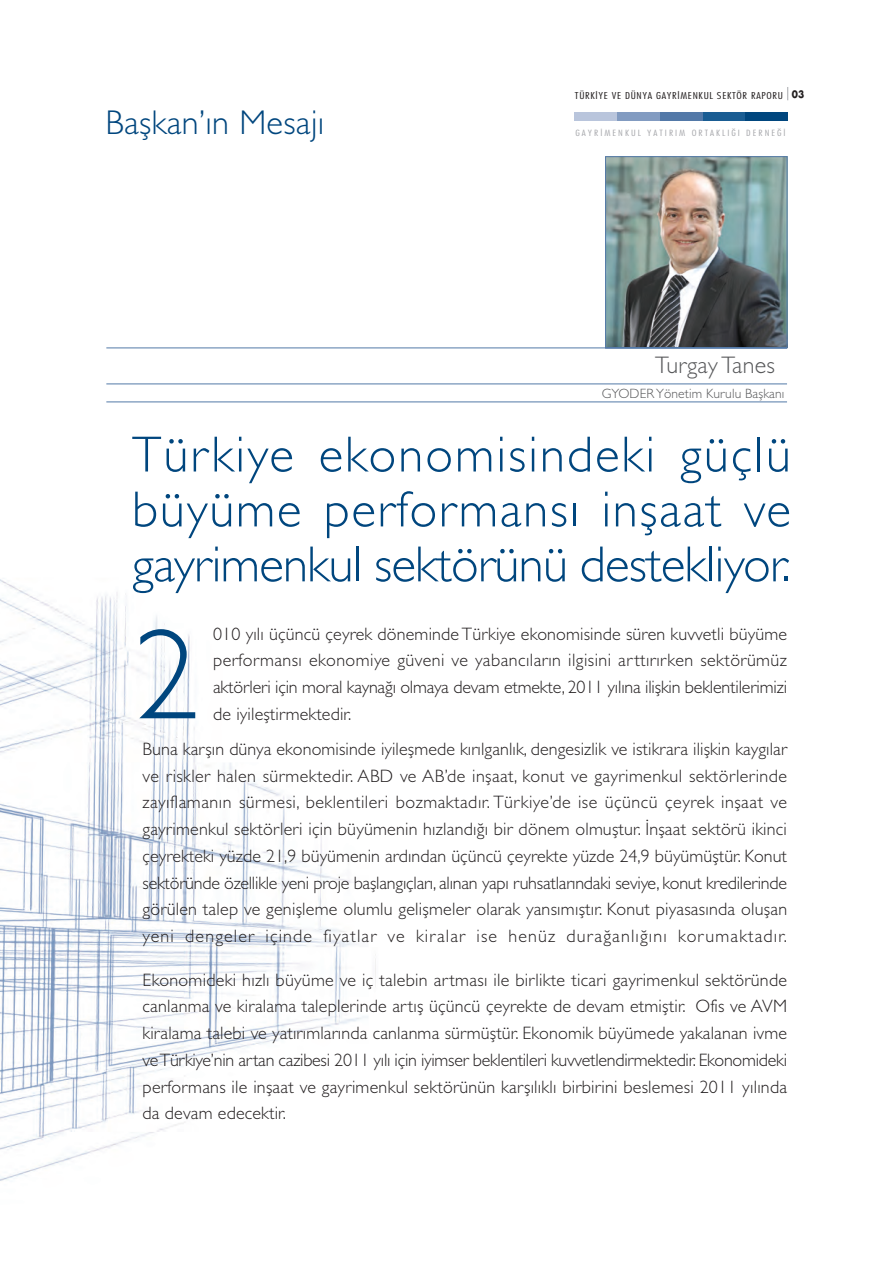
<style>
.page{position:relative;width:893px;height:1263px;background:#fff}
.page>*{position:absolute;margin:0;border:0;box-sizing:border-box;transform-origin:0 0}
.t1{font:300 129px "Gill Sans";color:#00467e}
.t2{font:300 51px/54.9px "Gill Sans";letter-spacing:-.015em;color:#00467e;text-align:justify}
.t3{font:300 34.5px "Gill Sans";letter-spacing:.01em;color:#00467e}
.t4{font:300 24px "Gill Sans";letter-spacing:.01em;color:#57585a}
.t5{font:300 18px/26.7px "Gill Sans";letter-spacing:.015em;color:#231f20;text-align:justify}
.t6{font:300 13.5px "Gill Sans";letter-spacing:.01em;color:#57585a}
.t7{font:300 condensed 9.3px "Futura";letter-spacing:.055em;color:#231f20;scale:1.3 1}
.t8{font:300 condensed 8.4px "Futura";letter-spacing:.185em;color:#a8a9ad;scale:1.3 1}
.s1{font-family:"Futura Bold Turk";font-weight:400;font-stretch:normal;font-size:10.05px}
</style>
<div class="page">
<img style="left:0;top:402px;width:553px;height:779px">
<svg style="left:106px;top:156px;width:681px;height:246px"></svg>
<div style="left:574px;top:112px;width:213px;height:9px;background:#b9c5dc"></div>
<div style="left:745px;top:112px;width:42px;height:9px;background:#00467e"></div>
<div style="left:702px;top:112px;width:43px;height:9px;background:#1a5d93"></div>
<div style="left:660px;top:112px;width:42px;height:9px;background:#5379a8"></div>
<div style="left:617px;top:112px;width:43px;height:9px;background:#829bc1"></div>
<svg style="left:787px;top:87px;width:1px;height:13px"></svg>
<h3 class="t3" style="left:106px;top:111px;width:220px">Başkan’ın Mesajı</h3>
<p class="t7" style="left:575px;top:91px;width:178px">TÜRK‹YE VE DÜNYA GAYR‹MENKUL SEKTÖR RAPORU <span class="s1">03</span></p>
<p class="t8" style="left:575px;top:129px;width:163px">GAYR‹MENKUL YATIRIM ORTAKLI⁄I DERNE⁄‹</p>
<h3 class="t4" style="left:655px;top:356px;width:121px">Turgay Tanes</h3>
<p class="t6" style="left:601px;top:388px;width:184px">GYODER Yönetim Kurulu Başkanı</p>
<h2 class="t2" style="left:132px;top:433px;width:660px">Türkiye ekonomisindeki güçlü büyüme performansı inşaat ve gayrimenkul sektörünü destekliyor.</h2>
<p class="t5" style="left:213px;top:622px;width:575px">010 yılı üçüncü çeyrek döneminde Türkiye ekonomisinde süren kuvvetli büyüme performansı ekonomiye güveni ve yabancıların ilgisini arttırırken sektörümüz aktörleri için moral kaynağı olmaya devam etmekte, 2011 yılına ilişkin beklentilerimizi</p>
<h1 class="t1" style="left:134px;top:630px;width:66px">2</h1>
<p class="t5" style="left:213px;top:702px;width:140px">de iyileştirmektedir.</p>
<p class="t5" style="left:142px;top:738px;width:646px">Buna karşın dünya ekonomisinde iyileşmede kırılganlık, dengesizlik ve istikrara ilişkin kaygılar ve riskler halen sürmektedir. ABD ve AB’de inşaat, konut ve gayrimenkul sektörlerinde zayıflamanın sürmesi, beklentileri bozmaktadır. Türkiye’de ise üçüncü çeyrek inşaat ve gayrimenkul sektörleri için büyümenin hızlandığı bir dönem olmuştur. İnşaat sektörü ikinci çeyrekteki yüzde 21,9 büyümenin ardından üçüncü çeyrekte yüzde 24,9 büyümüştür. Konut sektöründe özellikle yeni proje başlangıçları, alınan yapı ruhsatlarındaki seviye, konut kredilerinde görülen talep ve genişleme olumlu gelişmeler olarak yansımıştır. Konut piyasasında oluşan yeni dengeler içinde fiyatlar ve kiralar ise henüz durağanlığını korumaktadır.</p>
<p class="t5" style="left:142px;top:968px;width:646px">Ekonomideki hızlı büyüme ve iç talebin artması ile birlikte ticari gayrimenkul sektöründe canlanma ve kiralama taleplerinde artış üçüncü çeyrekte de devam etmiştir. Ofis ve AVM kiralama talebi ve yatırımlarında canlanma sürmüştür. Ekonomik büyümede yakalanan ivme ve Türkiye’nin artan cazibesi 2011 yılı için iyimser beklentileri kuvvetlendirmektedir. Ekonomideki performans ile inşaat ve gayrimenkul sektörünün karşılıklı birbirini beslemesi 2011 yılında da devam edecektir.</p>
</div>
